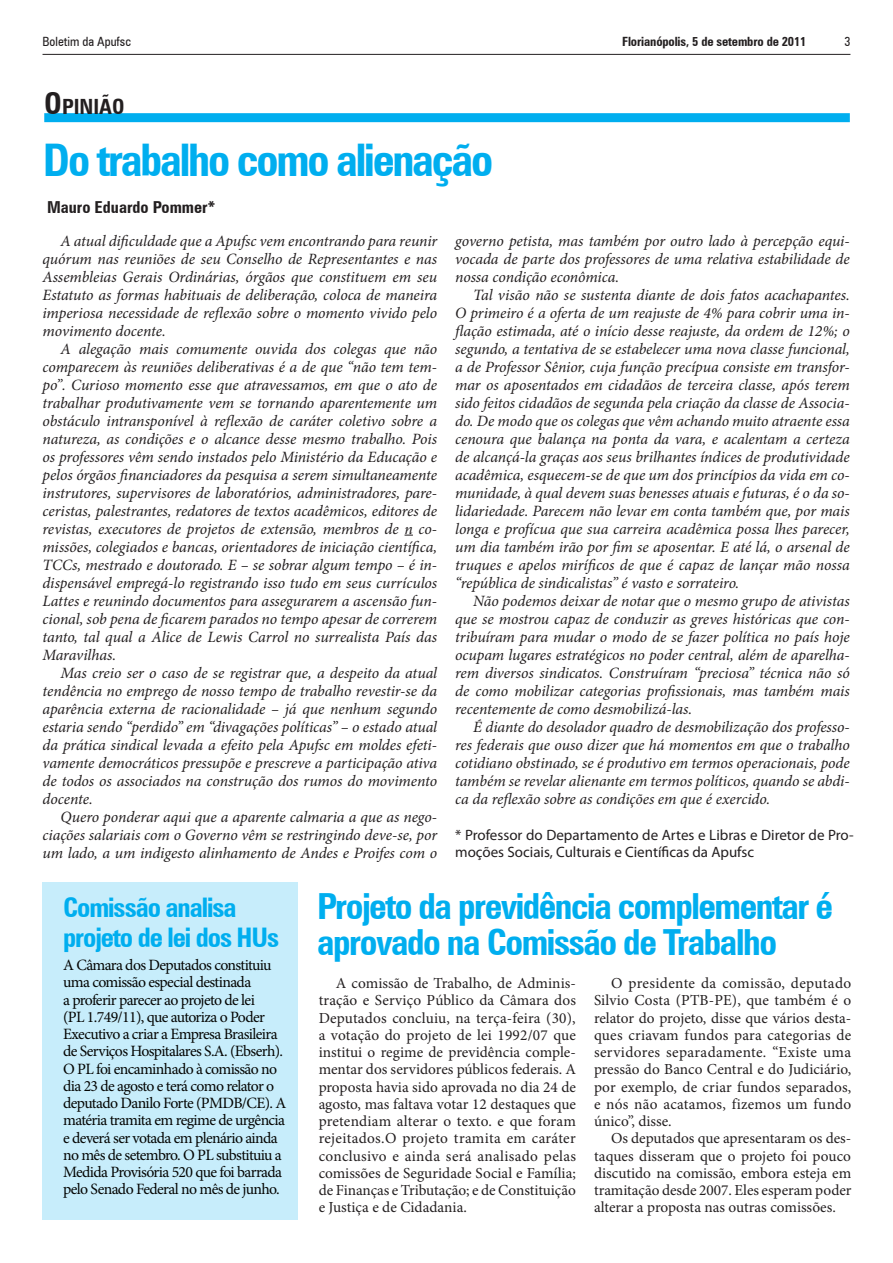
<style>
.page{position:relative;width:893px;height:1263px;background:#fff}
.page>*{position:absolute;margin:0;border:0;box-sizing:border-box;transform-origin:0 0}
.títulos{font:700 condensed 45px "Zurich BT";letter-spacing:-.05em;color:#00aeef}
.títulos-2{font:700 condensed 36px/36px "Zurich BT";letter-spacing:-.04em;color:#00aeef}
.títulos-3{font:700 condensed 27px/30px "Zurich BT";letter-spacing:-.04em;color:#00aeef}
.textos{font:700 condensed 21px "Zurich BT";color:#231f20}
.textos-2{font:700 condensed 16.5px "Zurich BT";color:#231f20}
.t1{font:italic 15.75px/18px "Minion Pro";letter-spacing:-.005em;color:#231f20;text-align:justify}
.títulos-4{font:15.75px/17.2px "Minion Pro";letter-spacing:-.04em;color:#040503}
.textos-3{font:15.3px/17.2px "Minion Pro";color:#231f20;text-align:justify}
.textos-4{font:15px/17.2px "Myriad Pro";color:#231f20}
.t2{font:700 condensed 12.75px "Zurich BT";letter-spacing:-.01em;color:#231f20}
.t3{font:condensed 12.75px "Zurich BT";color:#231f20}
.s1{font-size:30px}
</style>
<div class="page">
<hr style="left:43px;top:54px;width:807px;height:1px;background:#231f20">
<div style="left:44px;top:113px;width:806px;height:9px;background:#00aeef"></div>
<div style="left:43px;top:882px;width:255px;height:337px;background:#c7edfb"></div>
<p class="t3" style="left:43px;top:33px;width:90px">Boletim da Apufsc</p>
<p class="t2" style="left:622px;top:33px;width:186px">Florianópolis, 5 de setembro de 2011</p>
<p class="t3" style="left:844px;top:33px;width:8px">3</p>
<p class="textos" style="left:44px;top:94px;width:80px"><span class="s1">O</span>pinião</p>
<p class="títulos" style="left:43px;top:133px;width:452px">Do trabalho como alienação</p>
<p class="textos-2" style="left:47px;top:197px;width:170px">Mauro Eduardo Pommer*</p>
<p class="t1" style="left:43px;top:231px;width:396px;text-indent:18px">A atual dificuldade que a Apufsc vem encontrando para reunir quórum nas reuniões de seu Conselho de Representantes e nas Assembleias Gerais Ordinárias, órgãos que constituem em seu Estatuto as formas habituais de deliberação, coloca de maneira imperiosa necessidade de reflexão sobre o momento vivido pelo movimento docente.</p>
<p class="t1" style="left:43px;top:339px;width:396px;text-indent:18px">A alegação mais comumente ouvida dos colegas que não comparecem às reuniões deliberativas é a de que “não tem tem&shy;po”. Curioso momento esse que atravessamos, em que o ato de trabalhar produtivamente vem se tornando aparentemente um obstáculo intransponível à reflexão de caráter coletivo sobre a natureza, as condições e o alcance desse mesmo trabalho. Pois os professores vêm sendo instados pelo Ministério da Educação e pelos órgãos financiadores da pesquisa a serem simultaneamente instrutores, supervisores de laboratórios, administradores, pare&shy;ceristas, palestrantes, redatores de textos acadêmicos, editores de revistas, executores de projetos de extensão, membros de n co&shy;missões, colegiados e bancas, orientadores de iniciação científica, TCCs, mestrado e doutorado. E – se sobrar algum tempo – é in&shy;dispensável empregá-lo registrando isso tudo em seus currículos Lattes e reunindo documentos para assegurarem a ascensão fun&shy;cional, sob pena de ficarem parados no tempo apesar de correrem tanto, tal qual a Alice de Lewis Carrol no surrealista País das Maravilhas.</p>
<p class="t1" style="left:43px;top:663px;width:396px;text-indent:18px">Mas creio ser o caso de se registrar que, a despeito da atual tendência no emprego de nosso tempo de trabalho revestir-se da aparência externa de racionalidade – já que nenhum segundo estaria sendo “perdido” em “divagações políticas” – o estado atual da prática sindical levada a efeito pela Apufsc em moldes efeti&shy;vamente democráticos pressupõe e prescreve a participação ativa de todos os associados na construção dos rumos do movimento docente.</p>
<p class="t1" style="left:43px;top:807px;width:396px;text-indent:18px">Quero ponderar aqui que a aparente calmaria a que as nego&shy;ciações salariais com o Governo vêm se restringindo deve-se, por um lado, a um indigesto alinhamento de Andes e Proifes com o</p>
<p class="t1" style="left:455px;top:231px;width:396px">governo petista, mas também por outro lado à percepção equi&shy;vocada de parte dos professores de uma relativa estabilidade de nossa condição econômica.</p>
<p class="t1" style="left:455px;top:285px;width:396px;text-indent:18px">Tal visão não se sustenta diante de dois fatos acachapantes.<br>O primeiro é a oferta de um reajuste de 4% para cobrir uma in&shy;flação estimada, até o início desse reajuste, da ordem de 12%; o segundo, a tentativa de se estabelecer uma nova classe funcional, a de Professor Sênior, cuja função precípua consiste em transfor&shy;mar os aposentados em cidadãos de terceira classe, após terem sido feitos cidadãos de segunda pela criação da classe de Associa&shy;do. De modo que os colegas que vêm achando muito atraente essa cenoura que balança na ponta da vara, e acalentam a certeza de alcançá-la graças aos seus brilhantes índices de produtividade acadêmica, esquecem-se de que um dos princípios da vida em co&shy;munidade, à qual devem suas benesses atuais e futuras, é o da so&shy;lidariedade. Parecem não levar em conta também que, por mais longa e profícua que sua carreira acadêmica possa lhes parecer, um dia também irão por fim se aposentar. E até lá, o arsenal de truques e apelos miríficos de que é capaz de lançar mão nossa “república de sindicalistas” é vasto e sorrateiro.</p>
<p class="t1" style="left:455px;top:591px;width:396px;text-indent:18px">Não podemos deixar de notar que o mesmo grupo de ativistas que se mostrou capaz de conduzir as greves históricas que con&shy;tribuíram para mudar o modo de se fazer política no país hoje ocupam lugares estratégicos no poder central, além de aparelha&shy;rem diversos sindicatos. Construíram “preciosa” técnica não só de como mobilizar categorias profissionais, mas também mais recentemente de como desmobilizá-las.</p>
<p class="t1" style="left:455px;top:717px;width:396px;text-indent:18px">É diante do desolador quadro de desmobilização dos professo&shy;res federais que ouso dizer que há momentos em que o trabalho cotidiano obstinado, se é produtivo em termos operacionais, pode também se revelar alienante em termos políticos, quando se abdi&shy;ca da reflexão sobre as condições em que é exercido.</p>
<p class="textos-4" style="left:455px;top:826px;width:400px">* Professor do Departamento de Artes e Libras e Diretor de Pro&shy;moções Sociais, Culturais e Científicas da Apufsc</p>
<p class="títulos-3" style="left:63px;top:892px;width:218px">Comissão analisa projeto de lei dos HUs</p>
<p class="títulos-4" style="left:63px;top:956px;width:225px">A Câmara dos Deputados constituiu uma comissão especial destinada<br>a proferir parecer ao projeto de lei<br>(PL 1.749/11), que autoriza o Poder Executivo a criar a Empresa Brasileira de Serviços Hospitalares S.A. (Ebserh).<br>O PL foi encaminhado à comissão no dia 23 de agosto e terá como relator o deputado Danilo Forte (PMDB/CE). A matéria tramita em regime de urgência e deverá ser votada em plenário ainda no mês de setembro. O PL substituiu a Medida Provisória 520 que foi barrada pelo Senado Federal no mês de junho.</p>
<p class="títulos-2" style="left:317px;top:888px;width:517px">Projeto da previdência complementar é aprovado na Comissão de Trabalho</p>
<p class="textos-3" style="left:319px;top:975px;width:259px;text-indent:17px">A comissão de Trabalho, de Adminis&shy;tração e Serviço Público da Câmara dos Deputados concluiu, na terça-feira (30), a votação do projeto de lei 1992/07 que institui o regime de previdência comple&shy;mentar dos servidores públicos federais. A proposta havia sido aprovada no dia 24 de agosto, mas faltava votar 12 destaques que pretendiam alterar o texto. e que foram rejeitados.O projeto tramita em caráter conclusivo e ainda será analisado pelas comissões de Seguridade Social e Família; de Finanças e Tributação; e de Constituição e Justiça e de Cidadania.</p>
<p class="textos-3" style="left:594px;top:975px;width:259px;text-indent:17px">O presidente da comissão, deputado Silvio Costa (PTB-PE), que também é o relator do projeto, disse que vários desta&shy;ques criavam fundos para categorias de servidores separadamente. “Existe uma pressão do Banco Central e do Judiciário, por exemplo, de criar fundos separados, e nós não acatamos, fizemos um fundo único”, disse.</p>
<p class="textos-3" style="left:594px;top:1130px;width:259px;text-indent:17px">Os deputados que apresentaram os des&shy;taques disseram que o projeto foi pouco discutido na comissão, embora esteja em tramitação desde 2007. Eles esperam poder alterar a proposta nas outras comissões.</p>
</div>
